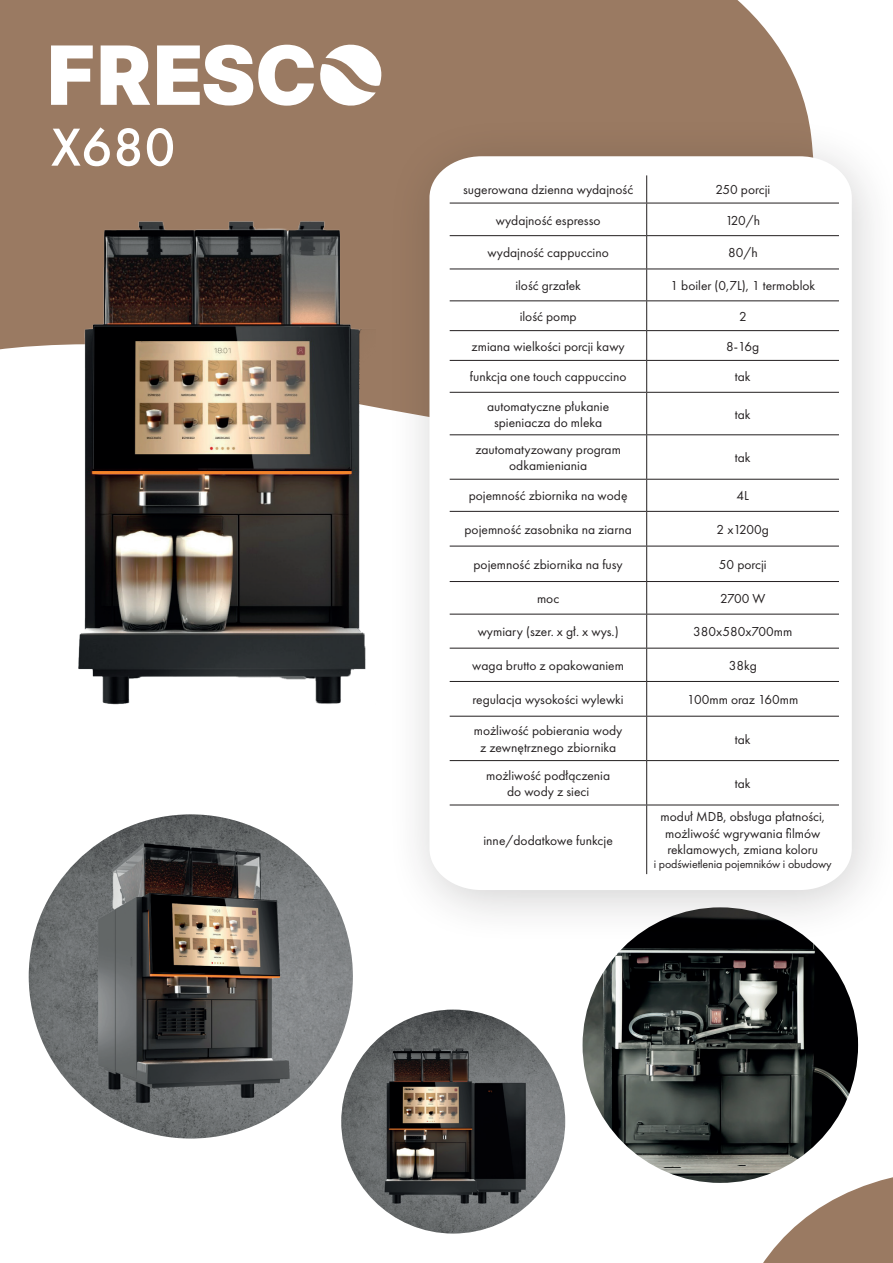
<style>
.page{position:relative;width:893px;height:1263px;background:#fff}
.page>*{position:absolute;margin:0;border:0;box-sizing:border-box;transform-origin:0 0}
.t1{font:500 55.5px "Futura PT";color:#fff}
.t2{font:13.5px/16.2px "Futura PT";color:#231f20;text-align:center}
.t3{font:12px "Futura PT";letter-spacing:-.01em;color:#231f20}
</style>
<div class="page">
<div style="left:0;top:0;width:808px;height:410px;background:#9a7a62"></div>
<div style="left:386px;top:116px;width:507px;height:829px;background:#231f20;opacity:.21"></div>
<svg style="left:429px;top:156px;width:423px;height:734px"></svg>
<svg style="left:646px;top:175px;width:1px;height:28px"></svg>
<hr style="left:450px;top:203px;width:197px;height:1px;background:#231f20">
<hr style="left:647px;top:203px;width:192px;height:1px;background:#231f20">
<hr style="left:646px;top:203px;width:1px;height:32px;background:#231f20">
<hr style="left:450px;top:235px;width:197px;height:1px;background:#231f20">
<hr style="left:647px;top:235px;width:192px;height:1px;background:#231f20">
<hr style="left:646px;top:236px;width:1px;height:33px;background:#231f20">
<hr style="left:450px;top:269px;width:197px;height:1px;background:#231f20">
<hr style="left:647px;top:269px;width:192px;height:1px;background:#231f20">
<hr style="left:646px;top:269px;width:1px;height:31px;background:#231f20">
<hr style="left:450px;top:300px;width:197px;height:1px;background:#231f20">
<hr style="left:647px;top:300px;width:192px;height:1px;background:#231f20">
<hr style="left:450px;top:330px;width:197px;height:1px;background:#231f20">
<hr style="left:647px;top:330px;width:192px;height:1px;background:#231f20">
<svg style="left:646px;top:301px;width:1px;height:59px"></svg>
<hr style="left:450px;top:360px;width:197px;height:1px;background:#231f20">
<hr style="left:647px;top:360px;width:192px;height:1px;background:#231f20">
<hr style="left:646px;top:361px;width:1px;height:31px;background:#231f20">
<hr style="left:450px;top:392px;width:197px;height:1px;background:#231f20">
<hr style="left:647px;top:392px;width:192px;height:1px;background:#231f20">
<hr style="left:646px;top:393px;width:1px;height:41px;background:#231f20">
<hr style="left:450px;top:434px;width:197px;height:1px;background:#231f20">
<hr style="left:647px;top:434px;width:192px;height:1px;background:#231f20">
<hr style="left:646px;top:435px;width:1px;height:44px;background:#231f20">
<hr style="left:450px;top:479px;width:197px;height:1px;background:#231f20">
<hr style="left:647px;top:479px;width:192px;height:1px;background:#231f20">
<hr style="left:646px;top:480px;width:1px;height:31px;background:#231f20">
<hr style="left:450px;top:511px;width:197px;height:1px;background:#231f20">
<hr style="left:647px;top:511px;width:192px;height:1px;background:#231f20">
<hr style="left:646px;top:512px;width:1px;height:34px;background:#231f20">
<hr style="left:450px;top:546px;width:197px;height:1px;background:#231f20">
<hr style="left:647px;top:546px;width:192px;height:1px;background:#231f20">
<hr style="left:646px;top:546px;width:1px;height:35px;background:#231f20">
<hr style="left:450px;top:581px;width:197px;height:1px;background:#231f20">
<hr style="left:647px;top:581px;width:192px;height:1px;background:#231f20">
<hr style="left:646px;top:582px;width:1px;height:32px;background:#231f20">
<hr style="left:450px;top:614px;width:197px;height:1px;background:#231f20">
<hr style="left:647px;top:614px;width:192px;height:1px;background:#231f20">
<hr style="left:646px;top:614px;width:1px;height:34px;background:#231f20">
<hr style="left:450px;top:648px;width:197px;height:1px;background:#231f20">
<hr style="left:647px;top:648px;width:192px;height:1px;background:#231f20">
<hr style="left:646px;top:648px;width:1px;height:33px;background:#231f20">
<hr style="left:450px;top:681px;width:197px;height:1px;background:#231f20">
<hr style="left:647px;top:681px;width:192px;height:1px;background:#231f20">
<hr style="left:646px;top:682px;width:1px;height:34px;background:#231f20">
<hr style="left:450px;top:716px;width:197px;height:1px;background:#231f20">
<hr style="left:647px;top:716px;width:192px;height:1px;background:#231f20">
<hr style="left:646px;top:716px;width:1px;height:44px;background:#231f20">
<hr style="left:450px;top:760px;width:197px;height:1px;background:#231f20">
<hr style="left:647px;top:760px;width:192px;height:1px;background:#231f20">
<hr style="left:646px;top:761px;width:1px;height:44px;background:#231f20">
<hr style="left:450px;top:805px;width:197px;height:1px;background:#231f20">
<hr style="left:647px;top:805px;width:192px;height:1px;background:#231f20">
<hr style="left:646px;top:805px;width:1px;height:69px;background:#231f20">
<svg style="left:706px;top:1109px;width:187px;height:154px"></svg>
<img style="left:341px;top:1009px;width:224px;height:224px;border-radius:112px">
<img style="left:29px;top:814px;width:324px;height:324px;border-radius:162px">
<img style="left:583px;top:907px;width:275px;height:276px;border-radius:138px">
<svg style="left:157px;top:45px;width:224px;height:61px"></svg>
<svg style="left:101px;top:45px;width:49px;height:60px"></svg>
<svg style="left:51px;top:45px;width:42px;height:60px"></svg>
<img style="left:79px;top:221px;width:297px;height:484px">
<h1 class="t1" style="left:51px;top:114px;width:126px">X680</h1>
<p class="t2" style="left:463px;top:182px;width:172px">sugerowana dzienna wydajność</p>
<p class="t2" style="left:715px;top:182px;width:57px">250 porcji</p>
<p class="t2" style="left:496px;top:212px;width:106px">wydajność espresso</p>
<p class="t2" style="left:725px;top:212px;width:36px">120/h</p>
<p class="t2" style="left:488px;top:245px;width:123px">wydajność cappuccino</p>
<p class="t2" style="left:728px;top:245px;width:31px">80/h</p>
<p class="t2" style="left:515px;top:277px;width:67px">ilość grzałek</p>
<p class="t2" style="left:670px;top:277px;width:146px">1 boiler (0,7L), 1 termoblok</p>
<p class="t2" style="left:520px;top:308px;width:59px">ilość pomp</p>
<p class="t2" style="left:739px;top:308px;width:9px">2</p>
<p class="t2" style="left:472px;top:338px;width:155px">zmiana wielkości porcji kawy</p>
<p class="t2" style="left:726px;top:338px;width:35px">8-16g</p>
<p class="t2" style="left:470px;top:369px;width:158px">funkcja one touch cappuccino</p>
<p class="t2" style="left:735px;top:369px;width:17px">tak</p>
<p class="t2" style="left:487px;top:398px;width:123px">automatyczne płukanie spieniacza do mleka</p>
<p class="t2" style="left:735px;top:406px;width:17px">tak</p>
<p class="t2" style="left:475px;top:441px;width:147px">zautomatyzowany program odkamieniania</p>
<p class="t2" style="left:735px;top:449px;width:17px">tak</p>
<p class="t2" style="left:469px;top:488px;width:160px">pojemność zbiornika na wodę</p>
<p class="t2" style="left:737px;top:488px;width:14px">4L</p>
<p class="t2" style="left:464px;top:521px;width:169px">pojemność zasobnika na ziarna</p>
<p class="t2" style="left:717px;top:521px;width:54px">2 x1200g</p>
<p class="t2" style="left:473px;top:556px;width:151px">pojemność zbiornika na fusy</p>
<p class="t2" style="left:719px;top:556px;width:49px">50 porcji</p>
<p class="t2" style="left:537px;top:590px;width:24px">moc</p>
<p class="t2" style="left:720px;top:590px;width:47px">2700 W</p>
<p class="t2" style="left:478px;top:624px;width:142px">wymiary (szer. x gł. x wys.)</p>
<p class="t2" style="left:693px;top:624px;width:101px">380x580x700mm</p>
<p class="t2" style="left:472px;top:657px;width:153px">waga brutto z opakowaniem</p>
<p class="t2" style="left:729px;top:657px;width:30px">38kg</p>
<p class="t2" style="left:473px;top:691px;width:153px">regulacja wysokości wylewki</p>
<p class="t2" style="left:687px;top:691px;width:113px">100mm oraz 160mm</p>
<p class="t2" style="left:474px;top:723px;width:150px">możliwość pobierania wody z zewnętrznego zbiornika</p>
<p class="t2" style="left:735px;top:731px;width:17px">tak</p>
<p class="t2" style="left:486px;top:767px;width:126px">możliwość podłączenia do wody z sieci</p>
<p class="t2" style="left:735px;top:775px;width:17px">tak</p>
<p class="t2" style="left:483px;top:832px;width:131px">inne/dodatkowe funkcje</p>
<p class="t2" style="left:661px;top:809px;width:166px">moduł MDB, obsługa płatności, możliwość wgrywania filmów reklamowych, zmiana koloru</p>
<p class="t3" style="left:654px;top:857px;width:179px">i podświetlenia pojemników i obudowy</p>
</div>
